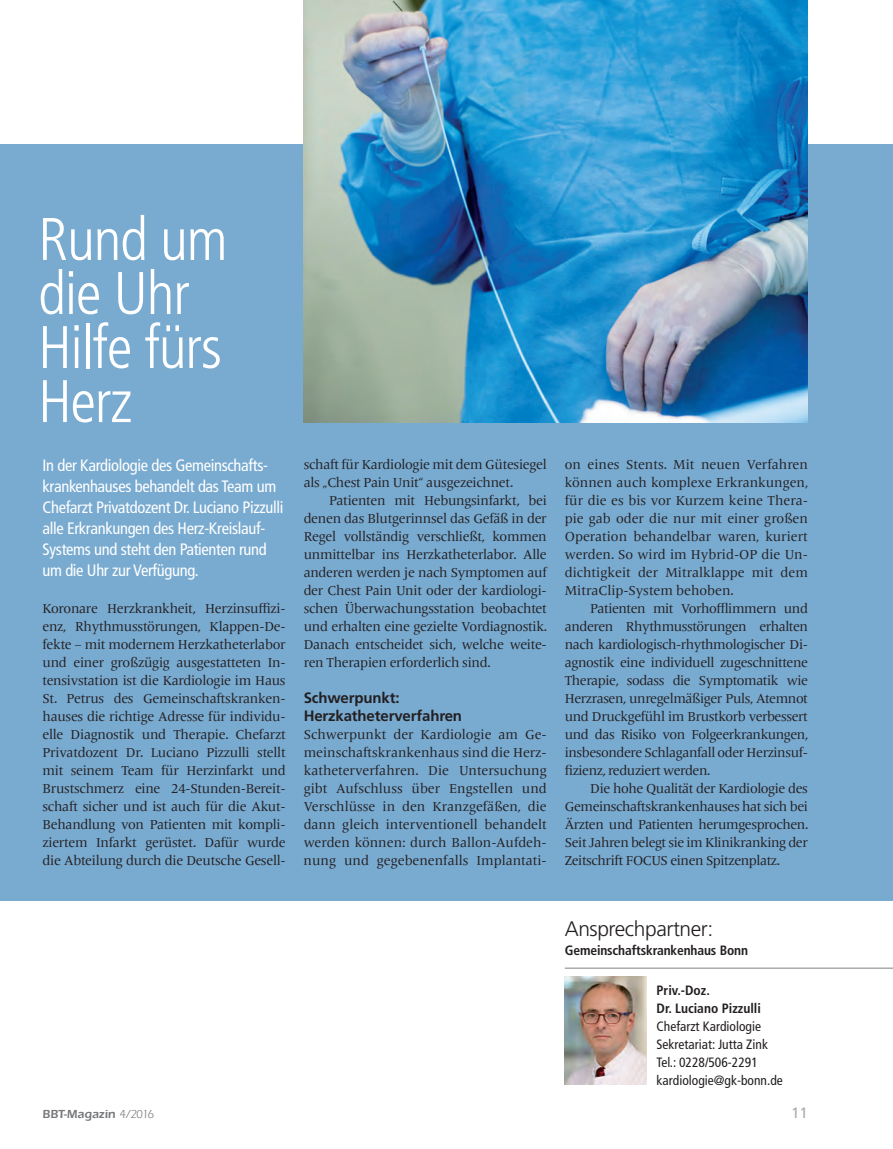
<style>
.page{position:relative;width:893px;height:1149px;background:#fff}
.page>*{position:absolute;margin:0;border:0;box-sizing:border-box;transform-origin:0 0}
.Headline_25_24{font:300 condensed 60px/54px "Frutiger LT Pro";letter-spacing:-.02em;color:#fff}
.Headline_25_24-2{font:300 21px "Frutiger";letter-spacing:-.02em;color:#231f20}
.Fließtext_9_12_Einzu{font:condensed 16.5px/21px "Frutiger LT Pro";letter-spacing:-.02em;color:#fff}
.Subheadline_10_12{font:700 15px "Frutiger";letter-spacing:-.01em;color:#231f20}
.t1{font:15px "Frutiger";color:#aaabaf}
.Fließtext_9_12_Einzu-2{font:13.5px/18px "Frutiger Serif LT Pro";letter-spacing:-.02em;color:#231f20;text-align:justify}
.Fließtext_9_12{font:13.5px/18px "Frutiger Serif LT Pro";color:#231f20;text-align:justify}
.BU_8_11{font:condensed 13.5px "Frutiger LT Pro";color:#231f20}
.Fließtext_Kurzmeldun{font:700 condensed 13.5px "Frutiger";letter-spacing:-.01em;color:#231f20}
.BU_8_11-2{font:700 condensed 13.5px "Frutiger LT Pro";color:#231f20}
.t2{font:600 12px "ITC Eras LT";color:#76787b}
.s1{font-weight:400}
</style>
<div class="page">
<img style="left:565px;top:976px;width:81px;height:108px">
<hr style="left:565px;top:967px;width:328px;height:1px;background:#808285">
<div style="left:0;top:145px;width:893px;height:755px;background:#79aad0"></div>
<img style="left:304px;top:0;width:504px;height:422px">
<p class="Headline_25_24" style="left:38px;top:213px;width:191px">Rund um die Uhr</p>
<p class="Headline_25_24" style="left:38px;top:321px;width:185px">Hilfe fürs<br>Herz</p>
<p class="Fließtext_9_12_Einzu" style="left:43px;top:454px;width:242px">In der Kardiologie des Gemeinschafts&shy;krankenhauses behandelt das Team um Chefarzt Privatdozent Dr. Luciano Pizzulli alle Erkrankungen des Herz-Kreislauf-Systems und steht den Patienten rund um die Uhr zur Verfügung.</p>
<p class="Fließtext_9_12_Einzu-2" style="left:304px;top:455px;width:245px">schaft für Kardiologie mit dem Gütesiegel als „Chest Pain Unit“ ausgezeichnet.</p>
<p class="Fließtext_9_12_Einzu-2" style="left:304px;top:491px;width:245px;text-indent:26px">Patienten mit Hebungsinfarkt, bei denen das Blutgerinnsel das Gefäß in der Regel vollständig verschließt, kommen unmittelbar ins Herzkatheterlabor. Alle anderen werden je nach Symptomen auf der Chest Pain Unit oder der kardiologi&shy;schen Überwachungsstation beobachtet und erhalten eine gezielte Vordiagnostik.<br>Danach entscheidet sich, welche weite&shy;ren Therapien erforderlich sind.</p>
<p class="Subheadline_10_12" style="left:304px;top:689px;width:97px">Schwerpunkt:</p>
<p class="Subheadline_10_12" style="left:304px;top:707px;width:160px">Herzkatheterverfahren</p>
<p class="Fließtext_9_12" style="left:304px;top:725px;width:245px">Schwerpunkt der Kardiologie am Ge&shy;meinschaftskrankenhaus sind die Herz&shy;katheterverfahren. Die Untersuchung gibt Aufschluss über Engstellen und Verschlüsse in den Kranzgefäßen, die dann gleich interventionell behandelt werden können: durch Ballon-Aufdeh&shy;nung und gegebenenfalls Implantati-</p>
<p class="Fließtext_9_12_Einzu-2" style="left:43px;top:599px;width:245px;text-align:left">Koronare Herzkrankheit, Herzinsuffizi&shy;enz, Rhythmusstörungen, Klappen-De&shy;fekte – mit modernem Herzkatheterlabor und einer großzügig ausgestatteten In&shy;tensivstation ist die Kardiologie im Haus St. Petrus des Gemeinschaftskranken&shy;hauses die richtige Adresse für individu&shy;elle Diagnostik und Therapie. Chefarzt Privatdozent Dr. Luciano Pizzulli stellt mit seinem Team für Herzinfarkt und Brustschmerz eine 24-Stunden-Bereit&shy;schaft sicher und ist auch für die Akut-Behandlung von Patienten mit kompli&shy;ziertem Infarkt gerüstet. Dafür wurde die Abteilung durch die Deutsche Gesell-</p>
<p class="Fließtext_9_12" style="left:565px;top:455px;width:245px">on eines Stents. Mit neuen Verfahren können auch komplexe Erkrankungen, für die es bis vor Kurzem keine Thera&shy;pie gab oder die nur mit einer großen Operation behandelbar waren, kuriert werden. So wird im Hybrid-OP die Un&shy;dichtigkeit der Mitralklappe mit dem MitraClip-System behoben.</p>
<p class="Fließtext_9_12_Einzu-2" style="left:565px;top:599px;width:245px;text-indent:26px">Patienten mit Vorhofflimmern und anderen Rhythmusstörungen erhalten nach kardiologisch-rhythmologischer Di&shy;agnostik eine individuell zugeschnittene Therapie, sodass die Symptomatik wie Herzrasen, unregelmäßiger Puls, Atemnot und Druckgefühl im Brustkorb verbessert und das Risiko von Folgeerkrankungen, insbesondere Schlaganfall oder Herzinsuf&shy;fizienz, reduziert werden.</p>
<p class="Fließtext_9_12_Einzu-2" style="left:565px;top:779px;width:245px;text-indent:26px">Die hohe Qualität der Kardiologie des Gemeinschaftskrankenhauses hat sich bei Ärzten und Patienten herumgesprochen.<br>Seit Jahren belegt sie im Klinikranking der Zeitschrift FOCUS einen Spitzenplatz.</p>
<p class="Headline_25_24-2" style="left:565px;top:916px;width:150px">Ansprechpartner:</p>
<p class="Fließtext_Kurzmeldun" style="left:565px;top:942px;width:185px">Gemeinschaftskrankenhaus Bonn</p>
<p class="BU_8_11-2" style="left:657px;top:981px;width:55px">Priv.-Doz.</p>
<p class="BU_8_11-2" style="left:657px;top:999px;width:106px">Dr. Luciano Pizzulli</p>
<p class="BU_8_11" style="left:657px;top:1017px;width:106px">Chefarzt Kardiologie</p>
<p class="BU_8_11" style="left:657px;top:1035px;width:113px">Sekretariat: Jutta Zink</p>
<p class="BU_8_11" style="left:657px;top:1053px;width:103px">Tel.: 0228/506-2291</p>
<p class="BU_8_11" style="left:657px;top:1071px;width:128px">kardiologie@gk-bonn.de</p>
<p class="t2" style="left:43px;top:1106px;width:113px">BBT-Magazin <span class="s1">4/2016</span></p>
<p class="t1" style="left:791px;top:1103px;width:18px">11</p>
</div>
